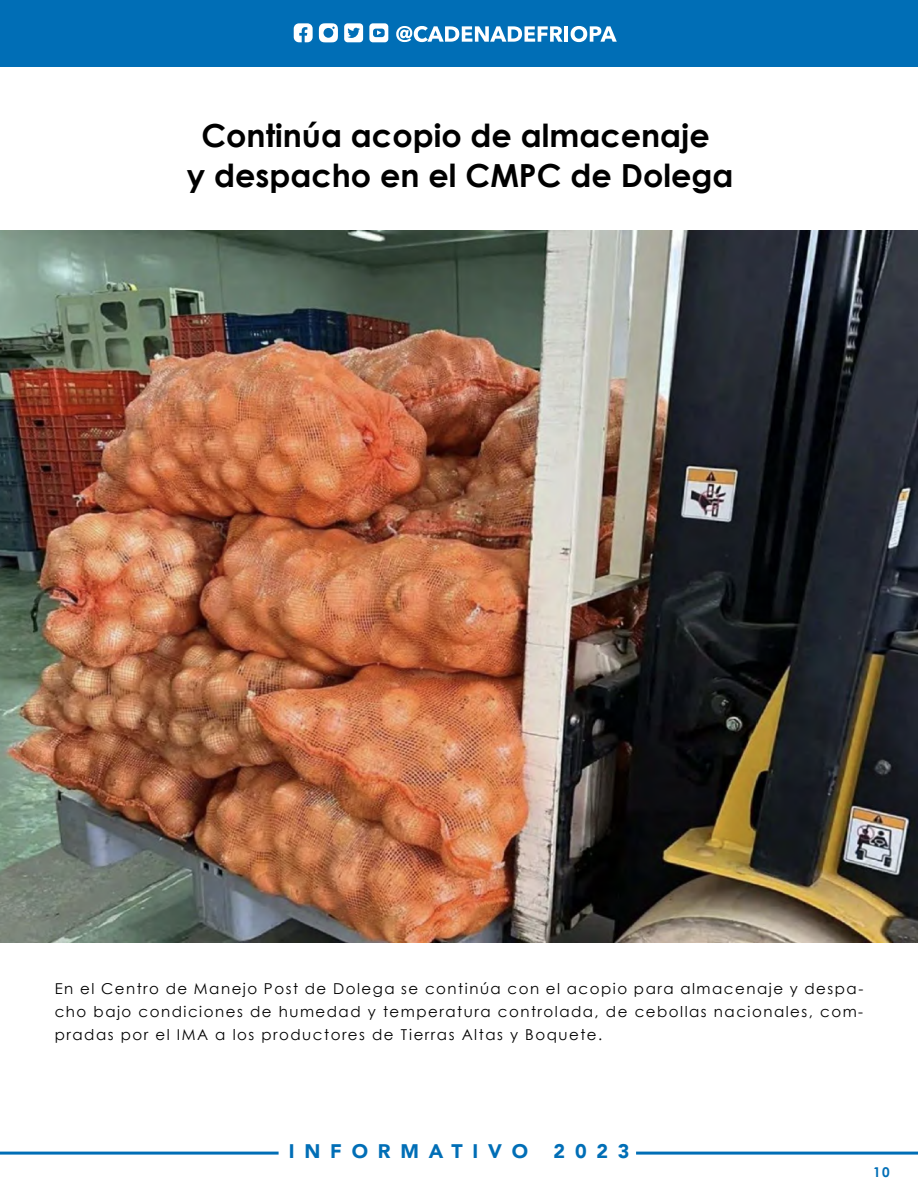
<style>
.page{position:relative;width:918px;height:1188px;background:#fff}
.page>*{position:absolute;margin:0;border:0;box-sizing:border-box;transform-origin:0 0}
.t1{font:700 31.8px/39.8px "Century Gothic";color:#000;text-align:center}
.t2{font:900 19.65px "Avenir";letter-spacing:.5em;color:#006eb6}
.t3{font:15px/22.8px "Century Gothic";letter-spacing:.1em;color:#000;text-align:justify}
.t4{font:700 13.5px "Century Gothic";color:#006eb6}
</style>
<div class="page">
<div style="left:0;top:0;width:918px;height:66px;background:#006eb6"></div>
<svg style="left:293px;top:23px;width:324px;height:20px"></svg>
<hr style="left:0;top:1152px;width:279px;height:3px;background:#006eb6">
<hr style="left:636px;top:1152px;width:282px;height:3px;background:#006eb6">
<img style="left:0;top:231px;width:918px;height:711px">
<h1 class="t1" style="left:187px;top:114px;width:548px">Continúa acopio de almacenaje<br>y despacho en el CMPC de Dolega</h1>
<p class="t3" style="left:55px;top:977px;width:810px">En el Centro de Manejo Post de Dolega se continúa con el acopio para almacenaje y despa&shy;cho bajo condiciones de humedad y temperatura controlada, de cebollas nacionales, com&shy;pradas por el IMA a los productores de Tierras Altas y Boquete.</p>
<h2 class="t2" style="left:289px;top:1135px;width:241px">INFORMATIVO</h2>
<h2 class="t2" style="left:554px;top:1135px;width:78px">2023</h2>
<p class="t4" style="left:873px;top:1162px;width:18px">10</p>
</div>
